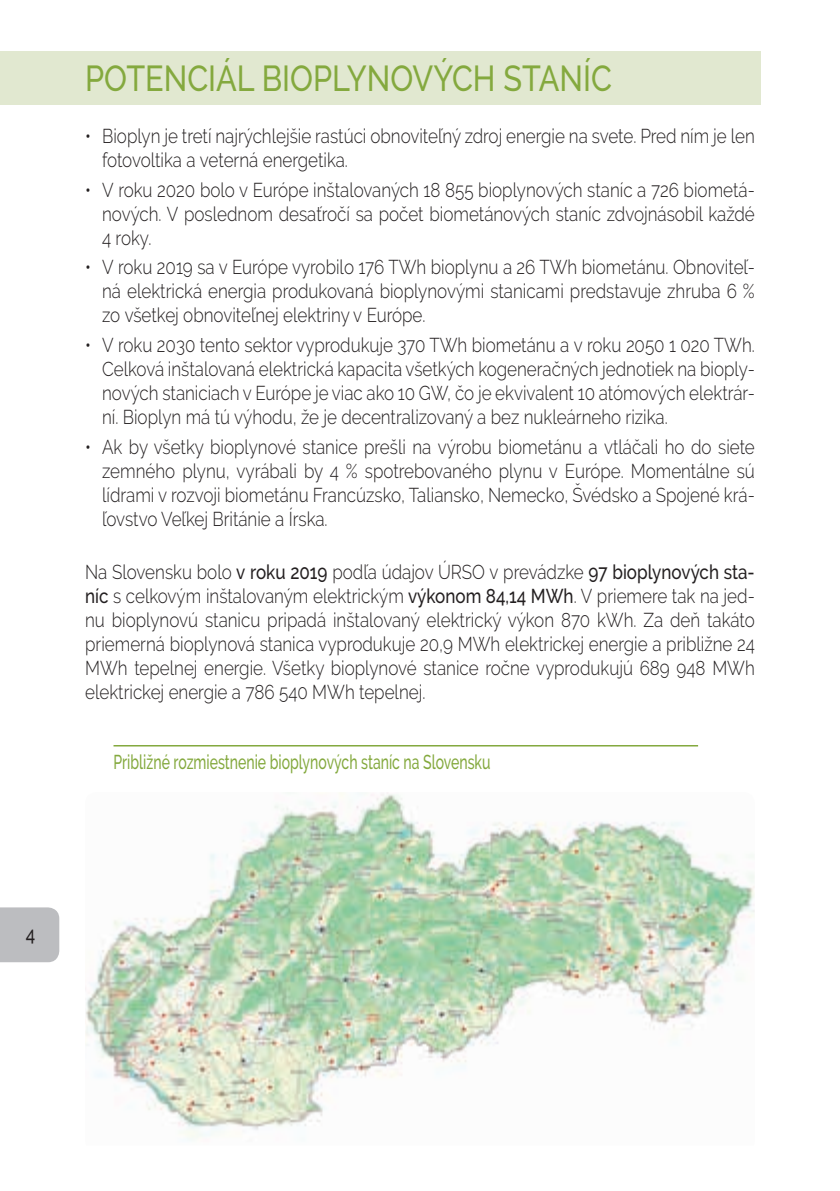
<style>
.page{position:relative;width:840px;height:1191px;background:#fff}
.page>*{position:absolute;margin:0;border:0;box-sizing:border-box;transform-origin:0 0}
.t1{font:500 36px "Raleway";color:#84a93e;scale:.85 1}
.t2{font:300 20px/24px "Raleway";color:#231f20;text-align:justify;scale:.85 1}
.t3{font:500 20px "Raleway";color:#84a93e;scale:.7 1}
.t4{font:500 20px "Raleway";color:#231f20;scale:.85 1}
.s1{font-weight:500}
</style>
<div class="page">
<div style="left:0;top:907px;width:59px;height:55px;background:#bcbdc0"></div>
<div style="left:0;top:51px;width:760px;height:54px;background:#e1e8d0"></div>
<hr style="left:113px;top:745px;width:584px;height:1px;background:#84a93e">
<img style="left:85px;top:792px;width:669px;height:346px">
<h1 class="t1" style="left:85px;top:57px;width:621px">POTENCIÁL BIOPLYNOVÝCH STANÍC</h1>
<p class="t2" style="left:102px;top:124px;width:769px;text-indent:-17px">• Bioplyn je tretí najrýchlejšie rastúci obnoviteľný zdroj energie na svete. Pred ním je len fotovoltika a veterná energetika.</p>
<p class="t2" style="left:102px;top:177px;width:769px;text-indent:-17px">• V roku 2020 bolo v Európe inštalovaných 18 855 bioplynových staníc a 726 biometá&shy;nových. V poslednom desaťročí sa počet biometánových staníc zdvojnásobil každé 4 roky.</p>
<p class="t2" style="left:102px;top:255px;width:769px;text-indent:-17px">• V roku 2019 sa v Európe vyrobilo 176 TWh bioplynu a 26 TWh biometánu. Obnoviteľ&shy;ná elektrická energia produkovaná bioplynovými stanicami predstavuje zhruba 6 % zo všetkej obnoviteľnej elektriny v Európe.</p>
<p class="t2" style="left:102px;top:333px;width:769px;text-indent:-17px">• V roku 2030 tento sektor vyprodukuje 370 TWh biometánu a v roku 2050 1 020 TWh.<br>Celková inštalovaná elektrická kapacita všetkých kogeneračných jednotiek na bioply&shy;nových staniciach v Európe je viac ako 10 GW, čo je ekvivalent 10 atómových elektrár&shy;ní. Bioplyn má tú výhodu, že je decentralizovaný a bez nukleárneho rizika.</p>
<p class="t2" style="left:102px;top:434px;width:769px;text-indent:-17px">• Ak by všetky bioplynové stanice prešli na výrobu biometánu a vtláčali ho do siete zemného plynu, vyrábali by 4 % spotrebovaného plynu v Európe. Momentálne sú lídrami v rozvoji biometánu Francúzsko, Taliansko, Nemecko, Švédsko a Spojené krá&shy;ľovstvo Veľkej Británie a Írska.</p>
<p class="t2" style="left:85px;top:560px;width:789px">Na Slovensku bolo <span class="s1">v roku 2019</span> podľa údajov ÚRSO v prevádzke <span class="s1">97 bioplynových sta&shy;níc</span> s celkovým inštalovaným elektrickým <span class="s1">výkonom 84,14 MWh</span>. V priemere tak na jed&shy;nu bioplynovú stanicu pripadá inštalovaný elektrický výkon 870 kWh. Za deň takáto priemerná bioplynová stanica vyprodukuje 20,9 MWh elektrickej energie a približne 24<br>MWh tepelnej energie. Všetky bioplynové stanice ročne vyprodukujú 689 948 MWh elektrickej energie a 786 540 MWh tepelnej.</p>
<p class="t3" style="left:113px;top:750px;width:540px">Približné rozmiestnenie bioplynových staníc na Slovensku</p>
<p class="t4" style="left:26px;top:922px;width:13px">4</p>
</div>
